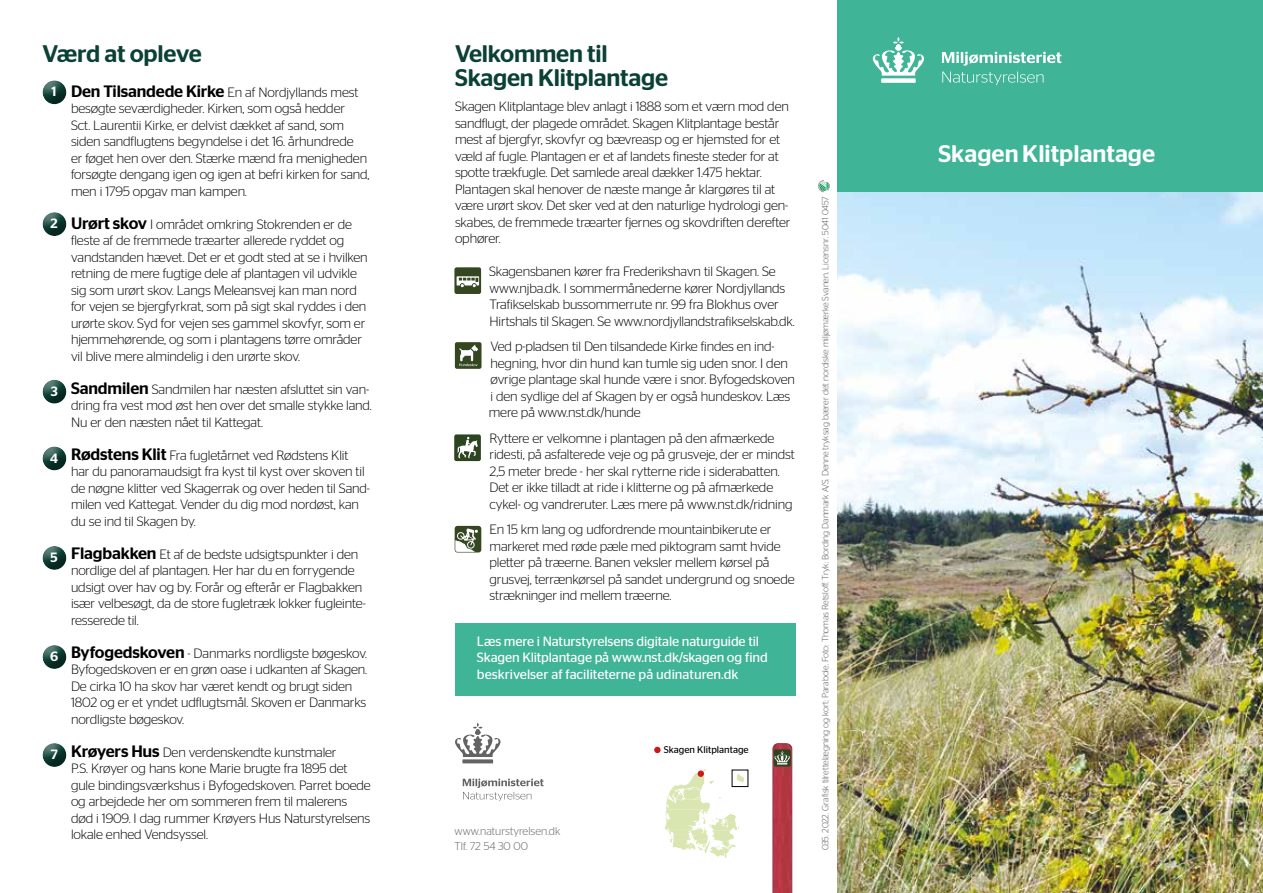
<style>
.page{position:relative;width:1263px;height:893px;background:#fff}
.page>*{position:absolute;margin:0;border:0;box-sizing:border-box;transform-origin:0 0}
.t1{font:500 24px/24px "Stag Sans";letter-spacing:-.01em;color:#0b4035}
.t2{font:500 24px "Stag Sans";color:#fff}
.t3{font:300 13.5px/16.5px "Stag Sans";letter-spacing:-.01em;color:#000}
.t4{font:13.5px/16.4px "Stag Sans";letter-spacing:-.01em;color:#fff}
.t5{font:500 13.5px "Stag Sans";color:#fff}
.t6{font:300 11.25px/15px "Stag Sans";color:#646363}
.t7{font:9.75px "Stag Sans";color:#000}
.t8{font:300 9px "Stag Sans";letter-spacing:-.01em;color:#575756}
.s1{font-weight:500;font-size:16.5px}
</style>
<div class="page">
<div style="left:455px;top:624px;width:340px;height:72px;background:#40b496"></div>
<img style="left:838px;top:191px;width:425px;height:702px">
<svg style="left:664px;top:769px;width:80px;height:89px"></svg>
<div style="left:732px;top:770px;width:16px;height:17px;border:1px solid #000"></div>
<div style="left:654px;top:747px;width:7px;height:6px;background:#cd1719;border-radius:50%"></div>
<div style="left:698px;top:770px;width:6px;height:7px;background:#cd1719;border-radius:50%"></div>
<div style="left:838px;top:0;width:425px;height:191px;background:#40b496"></div>
<svg style="left:818px;top:180px;width:12px;height:12px"></svg>
<div style="left:42px;top:80px;width:26px;height:26px;background:#000;opacity:.4"></div>
<div style="left:42px;top:212px;width:26px;height:25px;background:#000;opacity:.4"></div>
<div style="left:42px;top:380px;width:26px;height:25px;background:#000;opacity:.4"></div>
<div style="left:42px;top:446px;width:26px;height:26px;background:#000;opacity:.4"></div>
<div style="left:42px;top:546px;width:26px;height:25px;background:#000;opacity:.4"></div>
<div style="left:42px;top:645px;width:26px;height:25px;background:#000;opacity:.4"></div>
<div style="left:454px;top:267px;width:27px;height:27px;background:#354721;border-radius:2px"></div>
<svg style="left:457px;top:276px;width:22px;height:11px"></svg>
<svg style="left:455px;top:342px;width:26px;height:27px"></svg>
<div style="left:454px;top:434px;width:27px;height:27px;background:#2d4420;border-radius:2px"></div>
<svg style="left:457px;top:437px;width:21px;height:21px"></svg>
<div style="left:455px;top:526px;width:26px;height:26px;background:#354721;border-radius:3px"></div>
<svg style="left:455px;top:528px;width:23px;height:24px"></svg>
<div style="left:42px;top:743px;width:26px;height:25px;background:#000;opacity:.4"></div>
<svg style="left:873px;top:37px;width:51px;height:46px"></svg>
<svg style="left:942px;top:52px;width:119px;height:14px"></svg>
<svg style="left:942px;top:72px;width:101px;height:13px"></svg>
<img style="left:772px;top:743px;width:20px;height:150px">
<div style="left:774px;top:750px;width:16px;height:16px;border:1px solid #2d4420"></div>
<svg style="left:774px;top:751px;width:16px;height:13px"></svg>
<svg style="left:455px;top:723px;width:45px;height:40px"></svg>
<svg style="left:463px;top:778px;width:81px;height:23px"></svg>
<h1 class="t1" style="left:43px;top:41px;width:161px">Værd at opleve</h1>
<p class="t5" style="left:52px;top:84px;width:7px">1</p>
<p class="t5" style="left:51px;top:216px;width:9px">2</p>
<p class="t5" style="left:51px;top:383px;width:9px">3</p>
<p class="t5" style="left:50px;top:450px;width:9px">4</p>
<p class="t5" style="left:51px;top:550px;width:9px">5</p>
<p class="t5" style="left:50px;top:649px;width:10px">6</p>
<p class="t5" style="left:51px;top:747px;width:9px">7</p>
<p class="t3" style="left:71px;top:83px;width:300px"><span class="s1">Den Tilsandede Kirke</span> En af Nordjyllands mest besøgte seværdigheder. Kirken, som også hedder<br>Sct. Laurentii Kirke, er delvist dækket af sand, som siden sandflugtens begyndelse i det 16. århundrede<br>er føget hen over den. Stærke mænd fra menigheden forsøgte dengang igen og igen at befri kirken for sand, men i 1795 opgav man kampen.</p>
<p class="t3" style="left:71px;top:215px;width:298px"><span class="s1">Urørt skov</span> I området omkring Stokrenden er de fleste af de fremmede træarter allerede ryddet og vandstanden hævet. Det er et godt sted at se i hvilken retning de mere fugtige dele af plantagen vil udvikle sig som urørt skov. Langs Meleansvej kan man nord for vejen se bjergfyrkrat, som på sigt skal ryddes i den urørte skov. Syd for vejen ses gammel skovfyr, som er hjemmehørende, og som i plantagens tørre områder vil blive mere almindelig i den urørte skov.</p>
<p class="t3" style="left:71px;top:380px;width:302px"><span class="s1">Sandmilen</span> Sandmilen har næsten afsluttet sin van&shy;dring fra vest mod øst hen over det smalle stykke land.<br>Nu er den næsten nået til Kattegat.</p>
<p class="t3" style="left:71px;top:446px;width:300px"><span class="s1">Rødstens Klit</span> Fra fugletårnet ved Rødstens Klit har du panoramaudsigt fra kyst til kyst over skoven til de nøgne klitter ved Skagerrak og over heden til Sand&shy;milen ved Kattegat. Vender du dig mod nordøst, kan du se ind til Skagen by.</p>
<p class="t3" style="left:71px;top:545px;width:296px"><span class="s1">Flagbakken</span> Et af de bedste udsigtspunkter i den nordlige del af plantagen. Her har du en forrygende udsigt over hav og by. Forår og efterår er Flagbakken især velbesøgt, da de store fugletræk lokker fugleinte&shy;resserede til.</p>
<p class="t3" style="left:71px;top:644px;width:298px"><span class="s1">Byfogedskoven</span> - Danmarks nordligste bøgeskov.<br>Byfogedskoven er en grøn oase i udkanten af Skagen.<br>De cirka 10 ha skov har været kendt og brugt siden 1802 og er et yndet udflugtsmål. Skoven er Danmarks nordligste bøgeskov.</p>
<p class="t3" style="left:71px;top:743px;width:301px"><span class="s1">Krøyers Hus</span> Den verdenskendte kunstmaler<br>P.S. Krøyer og hans kone Marie brugte fra 1895 det gule bindingsværkshus i Byfogedskoven. Parret boede og arbejdede her om sommeren frem til malerens død i 1909. I dag rummer Krøyers Hus Naturstyrelsens lokale enhed Vendsyssel.</p>
<h1 class="t1" style="left:455px;top:41px;width:215px">Velkommen til<br>Skagen Klitplantage</h1>
<p class="t3" style="left:455px;top:98px;width:337px">Skagen Klitplantage blev anlagt i 1888 som et værn mod den sandflugt, der plagede området. Skagen Klitplantage består mest af bjergfyr, skovfyr og bævreasp og er hjemsted for et væld af fugle. Plantagen er et af landets fineste steder for at spotte trækfugle. Det samlede areal dækker 1.475 hektar.<br>Plantagen skal henover de næste mange år klargøres til at være urørt skov. Det sker ved at den naturlige hydrologi gen&shy;skabes, de fremmede træarter fjernes og skovdriften derefter ophører.</p>
<p class="t3" style="left:489px;top:263px;width:307px">Skagensbanen kører fra Frederikshavn til Skagen. Se www.njba.dk. I sommermånederne kører Nordjyllands Trafikselskab bussommerrute nr. 99 fra Blokhus over Hirtshals til Skagen. Se www.nordjyllandstrafikselskab.dk.</p>
<p class="t3" style="left:489px;top:338px;width:308px">Ved p-pladsen til Den tilsandede Kirke findes en ind&shy;hegning, hvor din hund kan tumle sig uden snor. I den øvrige plantage skal hunde være i snor. Byfogedskoven i den sydlige del af Skagen by er også hundeskov. Læs mere på www.nst.dk/hunde</p>
<p class="t3" style="left:489px;top:430px;width:307px">Ryttere er velkomne i plantagen på den afmærkede ridesti, på asfalterede veje og på grusveje, der er mindst 2,5 meter brede - her skal rytterne ride i siderabatten.<br>Det er ikke tilladt at ride i klitterne og på afmærkede cykel- og vandreruter. Læs mere på www.nst.dk/ridning</p>
<p class="t3" style="left:489px;top:521px;width:307px">En 15 km lang og udfordrende mountainbikerute er markeret med røde pæle med piktogram samt hvide pletter på træerne. Banen veksler mellem kørsel på grusvej, terrænkørsel på sandet undergrund og snoede strækninger ind mellem træerne.</p>
<p class="t4" style="left:477px;top:633px;width:292px">Læs mere i Naturstyrelsens digitale naturguide til<br>Skagen Klitplantage på www.nst.dk/skagen og find beskrivelser af faciliteterne på udinaturen.dk</p>
<p class="t6" style="left:455px;top:823px;width:107px">www.naturstyrelsen.dk<br>Tlf. 72 54 30 00</p>
<p class="t7" style="left:664px;top:744px;width:86px">Skagen Klitplantage</p>
<p class="t8" style="left:820px;top:850px;width:656px;rotate:-90deg">035. 2022. Grafisk tilrettelægning og kort: Parabole. Foto: Thomas Retsloff. Tryk: Bording Danmark A/S. Denne tryksag bærer det nordiske miljømærke Svanen. Licensnr. 5041 0457</p>
<h1 class="t2" style="left:938px;top:139px;width:218px">Skagen Klitplantage</h1>
</div>
